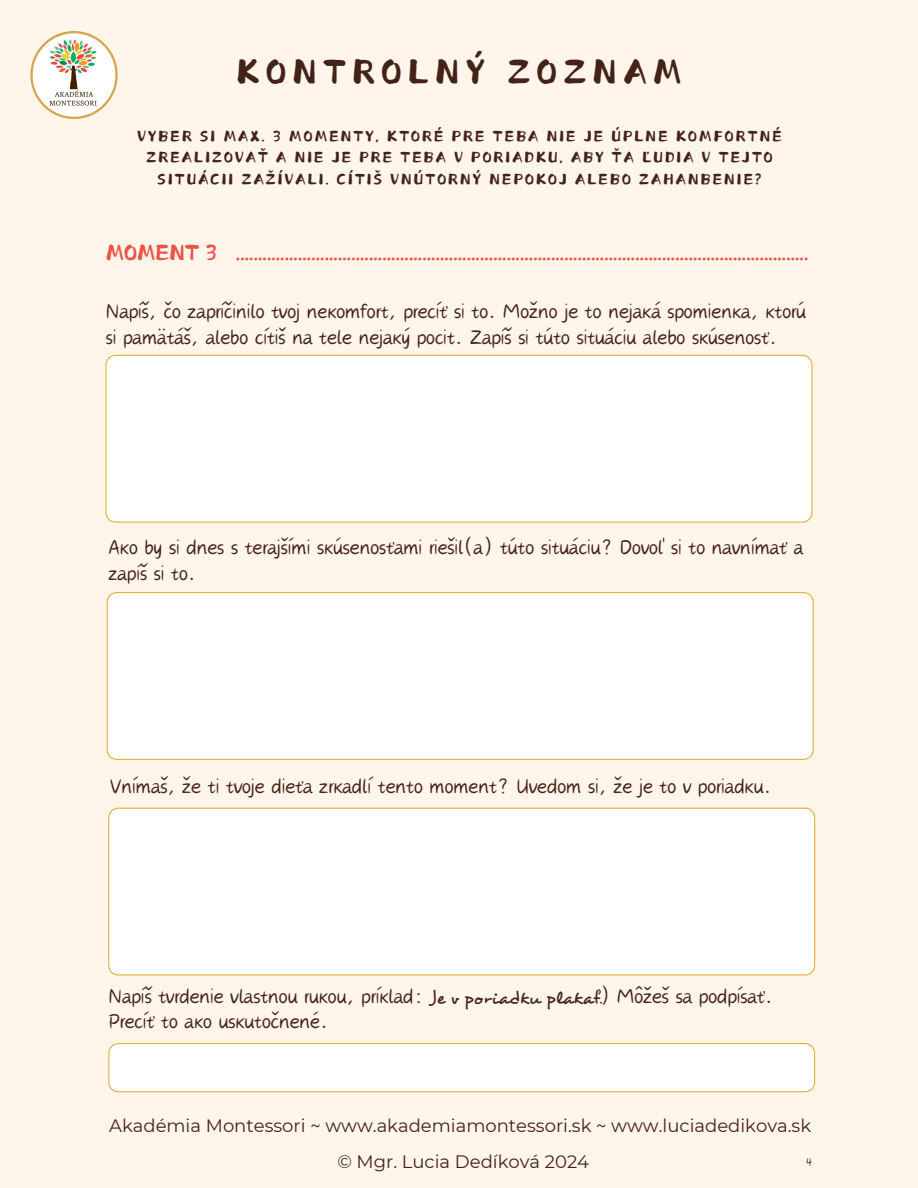
<style>
.page{position:relative;width:918px;height:1188px;background:#fff5ea}
.page>*{position:absolute;margin:0;border:0;box-sizing:border-box;transform-origin:0 0}
.t1{font:37.5px "Canva Fruit Tea";letter-spacing:.15em;color:#432317}
.t2{font:30px/25.8px "Canva Breeze";letter-spacing:-.02em;color:#432317}
.t3{font:24px "Canva Fruit Tea";letter-spacing:-.02em;color:#ea5449}
.t4{font:18px "Montserrat";color:#432317}
.t5{font:18px "Desyrel";color:#432317}
.t6{font:16.95px "Canva Breeze";color:#432317}
.t7{font:16.5px/21.3px "Canva Fruit Tea";letter-spacing:.1em;color:#432317;text-align:center}
</style>
<div class="page">
<img style="left:15px;top:17px;width:120px;height:119px;border-radius:50%">
<div style="left:105px;top:355px;width:708px;height:167px;background:#fff"></div>
<div style="left:107px;top:592px;width:707px;height:168px;background:#fff"></div>
<div style="left:108px;top:1043px;width:707px;height:49px;background:#fff"></div>
<div style="left:108px;top:808px;width:707px;height:167px;background:#fff"></div>
<p class="t1" style="left:236px;top:53px;width:448px">KONTROLNÝ ZOZNAM</p>
<p class="t7" style="left:137px;top:126px;width:646px">VYBER SI MAX. 3 MOMENTY, KTORÉ PRE TEBA NIE JE ÚPLNE KOMFORTNÉ<br>ZREALIZOVAŤ A NIE JE PRE TEBA V PORIADKU, ABY ŤA ĽUDIA V TEJTO<br>SITUÁCII ZAŽÍVALI. CÍTIŠ VNÚTORNÝ NEPOKOJ ALEBO ZAHANBENIE?</p>
<p class="t3" style="left:105px;top:241px;width:705px">MOMENT 3 .................................................................................................................................</p>
<p class="t2" style="left:105px;top:297px;width:702px">Napíš, čo zapríčinilo tvoj nekomfort, precíť si to. Možno je to nejaká spomienka, ktorú si pamätáš, alebo cítiš na tele nejaký pocit. Zapíš si túto situáciu alebo skúsenosť.</p>
<p class="t2" style="left:108px;top:534px;width:697px">Ako by si dnes s terajšími skúsenosťami riešil(a) túto situáciu? Dovoľ si to navnímať a zapíš si to.</p>
<p class="t2" style="left:110px;top:773px;width:664px">Vnímaš, že ti tvoje dieťa zrkadlí tento moment? Uvedom si, že je to v poriadku.</p>
<p class="t2" style="left:108px;top:982px;width:318px">Napíš tvrdenie vlastnou rukou, príklad:</p>
<p class="t2" style="left:600px;top:982px;width:175px">) Môžeš sa podpísať.</p>
<p class="t2" style="left:108px;top:1008px;width:222px">Precíť to ako uskutočnené.</p>
<p class="t5" style="left:431px;top:987px;width:173px">Je v poriadku plakať.</p>
<p class="t4" style="left:109px;top:1114px;width:704px">Akadémia Montessori ~ www.akademiamontessori.sk ~ www.luciadedikova.sk</p>
<p class="t4" style="left:337px;top:1151px;width:253px">© Mgr. Lucia Dedíková 2024</p>
<p class="t6" style="left:806px;top:1154px;width:7px">4</p>
</div>
